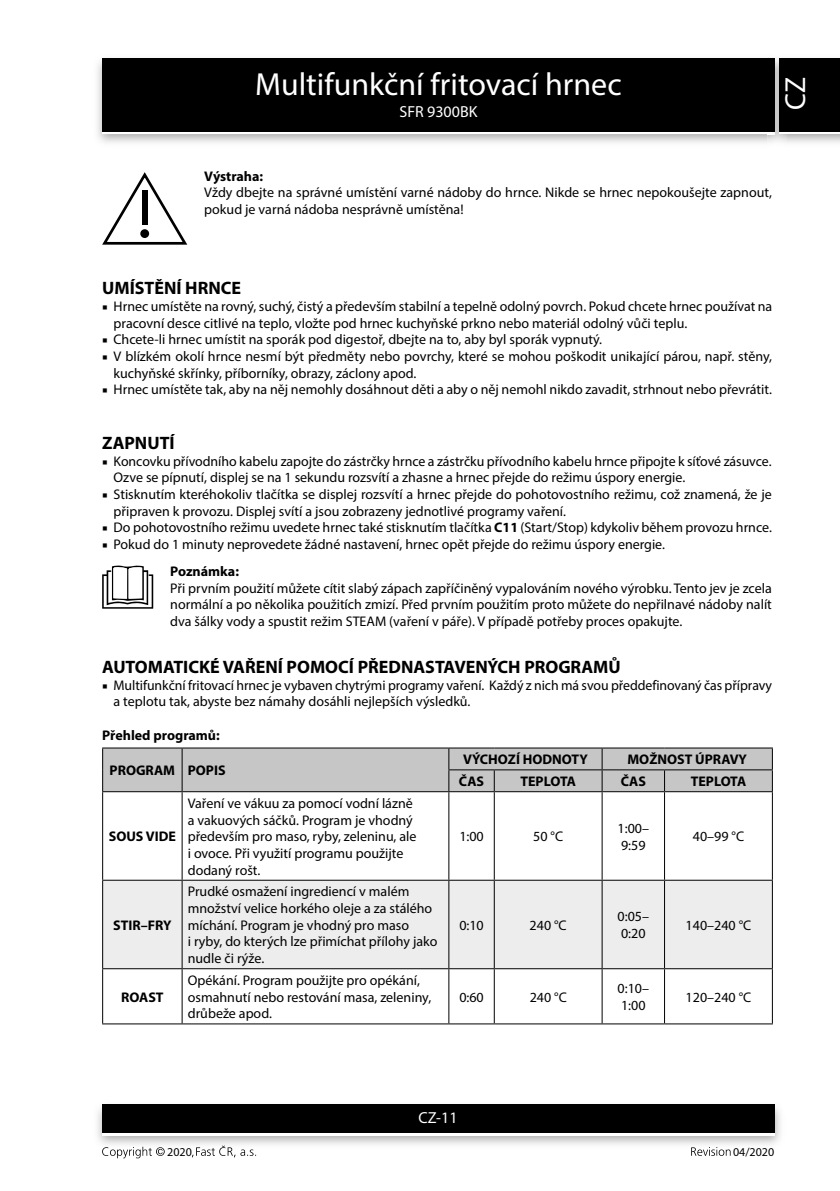
<style>
.page{position:relative;width:840px;height:1191px;background:#fff}
.page>*{position:absolute;margin:0;border:0;box-sizing:border-box;transform-origin:0 0}
.t1{font:32px "Myriad Pro";color:#fff}
.t2{font:29px "Myriad Pro";color:#fff}
.t3{font:700 18px "Myriad Pro";color:#000}
.t4{font:16px "Myriad Pro";color:#fff}
.t5{font:14px/16.6px "Myriad Pro";color:#000}
.t6{font:700 14px "Myriad Pro";color:#000}
.t7{font:12px "Myriad Pro";color:#000}
.s1{font-family:"Minion Pro"}
.s2{font-weight:700}
</style>
<div class="page">
<div style="left:102px;top:61px;width:672px;height:73px;background:linear-gradient(to right,#000,#000)"></div>
<div style="left:102px;top:58px;width:672px;height:73px;background:#000"></div>
<img style="left:97px;top:1104px;width:684px;height:41px">
<div style="left:102px;top:1107px;width:672px;height:28px;background:linear-gradient(to right,#fff,#fff)"></div>
<div style="left:102px;top:1104px;width:672px;height:28px;background:#000"></div>
<img style="left:767px;top:56px;width:18px;height:89px">
<svg style="left:767px;top:131px;width:7px;height:3px"></svg>
<img style="left:767px;top:58px;width:7px;height:3px">
<img style="left:767px;top:61px;width:7px;height:70px">
<div style="left:778px;top:61px;width:61px;height:73px;background:linear-gradient(to right,#000,#000)"></div>
<div style="left:778px;top:58px;width:61px;height:73px;background:#000"></div>
<svg style="left:102px;top:1146px;width:63px;height:12px"></svg>
<svg style="left:192px;top:1145px;width:64px;height:12px"></svg>
<svg style="left:691px;top:1147px;width:39px;height:8px"></svg>
<svg style="left:102px;top:172px;width:85px;height:73px"></svg>
<div style="left:142px;top:190px;width:5px;height:35px;background:#000"></div>
<div style="left:140px;top:229px;width:9px;height:9px;background:#000;border-radius:50%"></div>
<svg style="left:102px;top:565px;width:51px;height:43px"></svg>
<div style="left:103px;top:880px;width:668px;height:88px;background:#ededed"></div>
<hr style="left:102px;top:747px;width:80px;height:1px;background:#000">
<hr style="left:182px;top:747px;width:266px;height:1px;background:#000">
<hr style="left:448px;top:747px;width:46px;height:1px;background:#000">
<hr style="left:494px;top:747px;width:107px;height:1px;background:#000">
<hr style="left:601px;top:747px;width:63px;height:1px;background:#000">
<hr style="left:664px;top:747px;width:108px;height:1px;background:#000">
<div style="left:102px;top:748px;width:670px;height:43px;background:#c6c6c6"></div>
<hr style="left:102px;top:791px;width:80px;height:1px;background:#000">
<hr style="left:102px;top:792px;width:1px;height:87px;background:#000">
<hr style="left:182px;top:791px;width:266px;height:1px;background:#000">
<hr style="left:181px;top:792px;width:1px;height:87px;background:#000">
<hr style="left:448px;top:791px;width:46px;height:1px;background:#000">
<hr style="left:448px;top:792px;width:1px;height:87px;background:#000">
<hr style="left:494px;top:791px;width:107px;height:1px;background:#000">
<hr style="left:493px;top:792px;width:1px;height:87px;background:#000">
<hr style="left:601px;top:791px;width:63px;height:1px;background:#000">
<hr style="left:601px;top:792px;width:1px;height:87px;background:#000">
<hr style="left:664px;top:791px;width:108px;height:1px;background:#000">
<hr style="left:663px;top:792px;width:1px;height:87px;background:#000">
<hr style="left:771px;top:792px;width:1px;height:87px;background:#000">
<hr style="left:102px;top:879px;width:80px;height:1px;background:#000">
<hr style="left:102px;top:880px;width:1px;height:88px;background:#000">
<hr style="left:182px;top:879px;width:266px;height:1px;background:#000">
<hr style="left:181px;top:880px;width:1px;height:88px;background:#000">
<hr style="left:448px;top:879px;width:46px;height:1px;background:#000">
<hr style="left:448px;top:880px;width:1px;height:88px;background:#000">
<hr style="left:494px;top:879px;width:107px;height:1px;background:#000">
<hr style="left:493px;top:880px;width:1px;height:88px;background:#000">
<hr style="left:601px;top:879px;width:63px;height:1px;background:#000">
<hr style="left:601px;top:880px;width:1px;height:88px;background:#000">
<hr style="left:664px;top:879px;width:108px;height:1px;background:#000">
<hr style="left:663px;top:880px;width:1px;height:88px;background:#000">
<hr style="left:771px;top:880px;width:1px;height:88px;background:#000">
<hr style="left:102px;top:968px;width:80px;height:1px;background:#000">
<hr style="left:102px;top:969px;width:1px;height:54px;background:#000">
<hr style="left:182px;top:968px;width:266px;height:1px;background:#000">
<hr style="left:181px;top:969px;width:1px;height:54px;background:#000">
<hr style="left:448px;top:968px;width:46px;height:1px;background:#000">
<hr style="left:448px;top:969px;width:1px;height:54px;background:#000">
<hr style="left:494px;top:968px;width:107px;height:1px;background:#000">
<hr style="left:493px;top:969px;width:1px;height:54px;background:#000">
<hr style="left:601px;top:968px;width:63px;height:1px;background:#000">
<hr style="left:601px;top:969px;width:1px;height:54px;background:#000">
<hr style="left:664px;top:968px;width:108px;height:1px;background:#000">
<hr style="left:663px;top:969px;width:1px;height:54px;background:#000">
<hr style="left:771px;top:969px;width:1px;height:54px;background:#000">
<hr style="left:102px;top:1023px;width:80px;height:1px;background:#000">
<hr style="left:182px;top:1023px;width:266px;height:1px;background:#000">
<hr style="left:448px;top:1023px;width:46px;height:1px;background:#000">
<hr style="left:494px;top:1023px;width:107px;height:1px;background:#000">
<hr style="left:601px;top:1023px;width:63px;height:1px;background:#000">
<hr style="left:664px;top:1023px;width:108px;height:1px;background:#000">
<h1 class="t1" style="left:255px;top:64px;width:368px">Multifunkční fritovací hrnec</h1>
<p class="t4" style="left:399px;top:101px;width:79px">SFR 9300BK</p>
<h2 class="t2" style="left:777px;top:110px;width:34px;rotate:-90deg">CZ</h2>
<p class="t6" style="left:204px;top:167px;width:60px">Výstraha:</p>
<p class="t5" style="left:204px;top:184px;width:568px">Vždy dbejte na správné umístění varné nádoby do hrnce. Nikde se hrnec nepokoušejte zapnout, pokud je varná nádoba nesprávně umístěna!</p>
<p class="t3" style="left:102px;top:276px;width:140px">UMÍSTĚNÍ HRNCE</p>
<p class="t5" style="left:113px;top:298px;width:660px;text-indent:-11px"><span class="s1">■</span> Hrnec umístěte na rovný, suchý, čistý a především stabilní a tepelně odolný povrch. Pokud chcete hrnec používat na pracovní desce citlivé na teplo, vložte pod hrnec kuchyňské prkno nebo materiál odolný vůči teplu.</p>
<p class="t5" style="left:102px;top:331px;width:501px"><span class="s1">■</span> Chcete-li hrnec umístit na sporák pod digestoř, dbejte na to, aby byl sporák vypnutý.</p>
<p class="t5" style="left:113px;top:347px;width:659px;text-indent:-11px"><span class="s1">■</span> V blízkém okolí hrnce nesmí být předměty nebo povrchy, které se mohou poškodit unikající párou, např. stěny, kuchyňské skřínky, příborníky, obrazy, záclony apod.</p>
<p class="t5" style="left:102px;top:381px;width:671px"><span class="s1">■</span> Hrnec umístěte tak, aby na něj nemohly dosáhnout děti a aby o něj nemohl nikdo zavadit, strhnout nebo převrátit.</p>
<p class="t3" style="left:102px;top:431px;width:74px">ZAPNUTÍ</p>
<p class="t5" style="left:113px;top:452px;width:659px;text-indent:-11px"><span class="s1">■</span> Koncovku přívodního kabelu zapojte do zástrčky hrnce a zástrčku přívodního kabelu hrnce připojte k síťové zásuvce.<br>Ozve se pípnutí, displej se na 1 sekundu rozsvítí a zhasne a hrnec přejde do režimu úspory energie.</p>
<p class="t5" style="left:113px;top:486px;width:659px;text-indent:-11px"><span class="s1">■</span> Stisknutím kteréhokoliv tlačítka se displej rozsvítí a hrnec přejde do pohotovostního režimu, což znamená, že je připraven k provozu. Displej svítí a jsou zobrazeny jednotlivé programy vaření.</p>
<p class="t5" style="left:102px;top:519px;width:671px"><span class="s1">■</span> Do pohotovostního režimu uvedete hrnec také stisknutím tlačítka <span class="s2">C11</span> (Start/Stop) kdykoliv během provozu hrnce.</p>
<p class="t5" style="left:170px;top:530px;width:496px;line-height:27.2px;text-indent:-68px"><span class="s1">■</span> Pokud do 1 minuty neprovedete žádné nastavení, hrnec opět přejde do režimu úspory energie.<br><span class="s2">Poznámka:</span></p>
<p class="t5" style="left:170px;top:579px;width:602px;text-align:justify">Při prvním použití můžete cítit slabý zápach zapříčiněný vypalováním nového výrobku. Tento jev je zcela normální a po několika použitích zmizí. Před prvním použitím proto můžete do nepřilnavé nádoby nalít dva šálky vody a spustit režim STEAM (vaření v páře). V případě potřeby proces opakujte.</p>
<p class="t3" style="left:102px;top:655px;width:520px">AUTOMATICKÉ VAŘENÍ POMOCÍ PŘEDNASTAVENÝCH PROGRAMŮ</p>
<p class="t5" style="left:113px;top:676px;width:659px;text-indent:-11px"><span class="s1">■</span> Multifunkční fritovací hrnec je vybaven chytrými programy vaření. Každý z nich má svou předdefinovaný čas přípravy a teplotu tak, abyste bez námahy dosáhli nejlepších výsledků.</p>
<p class="t6" style="left:102px;top:725px;width:119px">Přehled programů:</p>
<p class="t6" style="left:110px;top:761px;width:117px">PROGRAM POPIS</p>
<p class="t6" style="left:463px;top:750px;width:126px">VÝCHOZÍ HODNOTY</p>
<p class="t6" style="left:627px;top:750px;width:121px">MOŽNOST ÚPRAVY</p>
<p class="t6" style="left:458px;top:772px;width:27px">ČAS</p>
<p class="t6" style="left:520px;top:772px;width:57px">TEPLOTA</p>
<p class="t6" style="left:620px;top:772px;width:27px">ČAS</p>
<p class="t6" style="left:690px;top:772px;width:57px">TEPLOTA</p>
<p class="t6" style="left:109px;top:827px;width:69px">SOUS VIDE</p>
<p class="t6" style="left:113px;top:916px;width:60px">STIR–FRY</p>
<p class="t6" style="left:121px;top:987px;width:44px">ROAST</p>
<p class="t5" style="left:188px;top:794px;width:230px">Vaření ve vákuu za pomocí vodní lázně a vakuových sáčků. Program je vhodný především pro maso, ryby, zeleninu, ale i ovoce. Při využití programu použijte dodaný rošt.</p>
<p class="t5" style="left:188px;top:883px;width:251px">Prudké osmažení ingrediencí v malém množství velice horkého oleje a za stálého míchání. Program je vhodný pro maso<br>i ryby, do kterých lze přimíchat přílohy jako nudle či rýže.</p>
<p class="t5" style="left:188px;top:971px;width:245px">Opékání. Program použijte pro opékání, osmahnutí nebo restování masa, zeleniny, drůbeže apod.</p>
<p class="t5" style="left:459px;top:828px;width:26px">1:00</p>
<p class="t5" style="left:533px;top:828px;width:31px">50 °C</p>
<p class="t5" style="left:617px;top:819px;width:33px">1:00–<br>9:59</p>
<p class="t5" style="left:692px;top:828px;width:53px">40–99 °C</p>
<p class="t5" style="left:459px;top:916px;width:26px">0:10</p>
<p class="t5" style="left:529px;top:916px;width:39px">240 °C</p>
<p class="t5" style="left:617px;top:908px;width:33px">0:05–<br>0:20</p>
<p class="t5" style="left:685px;top:916px;width:67px">140–240 °C</p>
<p class="t5" style="left:459px;top:988px;width:26px">0:60</p>
<p class="t5" style="left:529px;top:988px;width:39px">240 °C</p>
<p class="t5" style="left:617px;top:980px;width:33px">0:10–<br>1:00</p>
<p class="t5" style="left:685px;top:988px;width:67px">120–240 °C</p>
<p class="t4" style="left:418px;top:1108px;width:41px">CZ-11</p>
<p class="t7" style="left:167px;top:1144px;width:26px">2020</p>
<p class="t7" style="left:732px;top:1144px;width:43px">04/2020</p>
</div>
